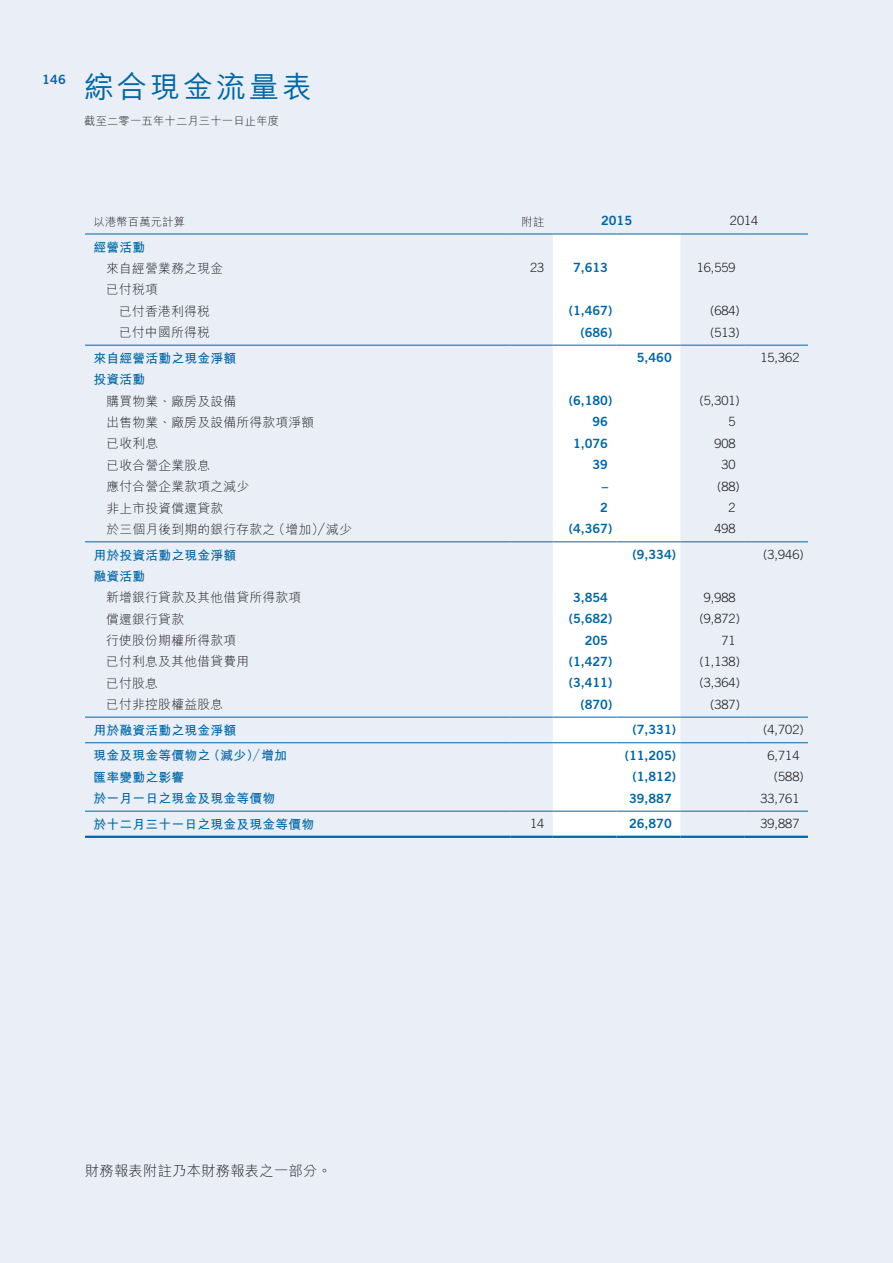
<style>
.page{position:relative;width:893px;height:1263px;background:#e9eef7}
.page>*{position:absolute;margin:0;border:0;box-sizing:border-box;transform-origin:0 0}
.t1{font:500 30px "M Hei HK";letter-spacing:.1em;color:#0066a5}
.t2{font:300 14.25px "M Hei HK";letter-spacing:.02em;color:#231f20}
.t3{font:300 12.75px/21.5px "M Hei HK";letter-spacing:.02em;color:#231f20}
.t4{font:12.75px "Trade Gothic LT Std Bd 2";color:#0066a5}
.t5{font:300 12.75px "Trade Gothic LT Std";color:#231f20}
.t6{font:700 12.75px "M Hei HK";letter-spacing:.02em;color:#0066a5}
.t7{font:300 11.25px "M Hei HK";letter-spacing:.02em;color:#231f20}
</style>
<div class="page">
<div style="left:553px;top:235px;width:127px;height:601px;background:#fff"></div>
<hr style="left:85px;top:234px;width:425px;height:1px;background:#0066a5">
<hr style="left:510px;top:234px;width:43px;height:1px;background:#0066a5">
<hr style="left:553px;top:234px;width:64px;height:1px;background:#0066a5">
<hr style="left:617px;top:234px;width:63px;height:1px;background:#0066a5">
<hr style="left:680px;top:234px;width:64px;height:1px;background:#0066a5">
<hr style="left:744px;top:234px;width:64px;height:1px;background:#0066a5">
<hr style="left:85px;top:345px;width:425px;height:1px;background:#0066a5">
<hr style="left:510px;top:345px;width:43px;height:1px;background:#0066a5">
<hr style="left:553px;top:345px;width:64px;height:1px;background:#0066a5">
<hr style="left:617px;top:345px;width:63px;height:1px;background:#0066a5">
<hr style="left:680px;top:345px;width:64px;height:1px;background:#0066a5">
<hr style="left:744px;top:345px;width:64px;height:1px;background:#0066a5">
<hr style="left:85px;top:541px;width:425px;height:1px;background:#0066a5">
<hr style="left:510px;top:541px;width:43px;height:1px;background:#0066a5">
<hr style="left:553px;top:541px;width:64px;height:1px;background:#0066a5">
<hr style="left:617px;top:541px;width:63px;height:1px;background:#0066a5">
<hr style="left:680px;top:541px;width:64px;height:1px;background:#0066a5">
<hr style="left:744px;top:541px;width:64px;height:1px;background:#0066a5">
<hr style="left:85px;top:717px;width:425px;height:1px;background:#0066a5">
<hr style="left:510px;top:717px;width:43px;height:1px;background:#0066a5">
<hr style="left:553px;top:717px;width:64px;height:1px;background:#0066a5">
<hr style="left:617px;top:717px;width:63px;height:1px;background:#0066a5">
<hr style="left:680px;top:717px;width:64px;height:1px;background:#0066a5">
<hr style="left:744px;top:717px;width:64px;height:1px;background:#0066a5">
<hr style="left:85px;top:742px;width:425px;height:1px;background:#0066a5">
<hr style="left:510px;top:742px;width:43px;height:1px;background:#0066a5">
<hr style="left:553px;top:742px;width:64px;height:1px;background:#0066a5">
<hr style="left:617px;top:742px;width:63px;height:1px;background:#0066a5">
<hr style="left:680px;top:742px;width:64px;height:1px;background:#0066a5">
<hr style="left:744px;top:742px;width:64px;height:1px;background:#0066a5">
<hr style="left:85px;top:811px;width:425px;height:1px;background:#0066a5">
<hr style="left:510px;top:811px;width:43px;height:1px;background:#0066a5">
<hr style="left:553px;top:811px;width:64px;height:1px;background:#0066a5">
<hr style="left:617px;top:811px;width:63px;height:1px;background:#0066a5">
<hr style="left:680px;top:811px;width:64px;height:1px;background:#0066a5">
<hr style="left:744px;top:811px;width:64px;height:1px;background:#0066a5">
<hr style="left:85px;top:836px;width:425px;height:2px;background:#0066a5">
<hr style="left:510px;top:836px;width:43px;height:2px;background:#0066a5">
<hr style="left:553px;top:836px;width:64px;height:2px;background:#0066a5">
<hr style="left:617px;top:836px;width:63px;height:2px;background:#0066a5">
<hr style="left:680px;top:836px;width:64px;height:2px;background:#0066a5">
<hr style="left:744px;top:836px;width:64px;height:2px;background:#0066a5">
<p class="t4" style="left:42px;top:72px;width:25px">146</p>
<h1 class="t1" style="left:84px;top:65px;width:230px">綜合現金流量表</h1>
<p class="t7" style="left:84px;top:115px;width:196px">截至二零一五年十二月三十一日止年度</p>
<p class="t7" style="left:94px;top:216px;width:93px">以港幣百萬元計算</p>
<p class="t7" style="left:522px;top:216px;width:24px">附註</p>
<p class="t4" style="left:601px;top:213px;width:33px">2015</p>
<p class="t5" style="left:730px;top:213px;width:30px">2014</p>
<p class="t6" style="left:94px;top:238px;width:53px">經營活動</p>
<p class="t3" style="left:106px;top:257px;width:118px">來自經營業務之現金</p>
<p class="t5" style="left:530px;top:260px;width:16px">23</p>
<p class="t4" style="left:573px;top:260px;width:37px">7,613</p>
<p class="t5" style="left:697px;top:260px;width:40px">16,559</p>
<p class="t3" style="left:119px;top:279px;width:92px;text-indent:-13px">已付稅項<br>已付香港利得稅</p>
<p class="t4" style="left:569px;top:303px;width:45px">(1,467)</p>
<p class="t5" style="left:710px;top:303px;width:31px">(684)</p>
<p class="t3" style="left:119px;top:322px;width:92px">已付中國所得稅</p>
<p class="t4" style="left:580px;top:324px;width:33px">(686)</p>
<p class="t5" style="left:710px;top:324px;width:31px">(513)</p>
<p class="t6" style="left:94px;top:349px;width:144px">來自經營活動之現金淨額</p>
<p class="t4" style="left:637px;top:350px;width:37px">5,460</p>
<p class="t5" style="left:760px;top:350px;width:40px">15,362</p>
<p class="t6" style="left:94px;top:370px;width:53px">投資活動</p>
<p class="t3" style="left:107px;top:390px;width:131px">購買物業、廠房及設備</p>
<p class="t4" style="left:569px;top:393px;width:45px">(6,180)</p>
<p class="t5" style="left:699px;top:393px;width:42px">(5,301)</p>
<p class="t3" style="left:107px;top:411px;width:209px">出售物業、廠房及設備所得款項淨額</p>
<p class="t4" style="left:592px;top:414px;width:17px">96</p>
<p class="t5" style="left:729px;top:414px;width:9px">5</p>
<p class="t3" style="left:107px;top:433px;width:53px">已收利息</p>
<p class="t4" style="left:573px;top:435px;width:37px">1,076</p>
<p class="t5" style="left:714px;top:436px;width:23px">908</p>
<p class="t3" style="left:107px;top:454px;width:105px">已收合營企業股息</p>
<p class="t4" style="left:592px;top:457px;width:17px">39</p>
<p class="t5" style="left:721px;top:457px;width:16px">30</p>
<p class="t3" style="left:107px;top:475px;width:144px">應付合營企業款項之減少</p>
<p class="t4" style="left:602px;top:478px;width:8px">–</p>
<p class="t5" style="left:717px;top:478px;width:24px">(88)</p>
<p class="t3" style="left:107px;top:497px;width:118px">非上市投資償還貸款</p>
<p class="t4" style="left:600px;top:499px;width:9px">2</p>
<p class="t5" style="left:729px;top:500px;width:9px">2</p>
<p class="t3" style="left:107px;top:518px;width:247px">於三個月後到期的銀行存款之（增加）／減少</p>
<p class="t4" style="left:569px;top:521px;width:45px">(4,367)</p>
<p class="t5" style="left:714px;top:521px;width:23px">498</p>
<p class="t6" style="left:94px;top:545px;width:144px">用於投資活動之現金淨額</p>
<p class="t4" style="left:633px;top:546px;width:45px">(9,334)</p>
<p class="t5" style="left:763px;top:547px;width:42px">(3,946)</p>
<p class="t6" style="left:94px;top:567px;width:53px">融資活動</p>
<p class="t3" style="left:106px;top:587px;width:196px">新增銀行貸款及其他借貸所得款項</p>
<p class="t4" style="left:573px;top:589px;width:37px">3,854</p>
<p class="t5" style="left:704px;top:590px;width:33px">9,988</p>
<p class="t3" style="left:106px;top:608px;width:79px">償還銀行貸款</p>
<p class="t4" style="left:569px;top:611px;width:45px">(5,682)</p>
<p class="t5" style="left:699px;top:611px;width:42px">(9,872)</p>
<p class="t3" style="left:106px;top:629px;width:131px">行使股份期權所得款項</p>
<p class="t4" style="left:585px;top:632px;width:25px">205</p>
<p class="t5" style="left:721px;top:632px;width:16px">71</p>
<p class="t3" style="left:106px;top:651px;width:144px">已付利息及其他借貸費用</p>
<p class="t4" style="left:569px;top:653px;width:45px">(1,427)</p>
<p class="t5" style="left:699px;top:654px;width:42px">(1,138)</p>
<p class="t3" style="left:106px;top:672px;width:53px">已付股息</p>
<p class="t4" style="left:569px;top:675px;width:45px">(3,411)</p>
<p class="t5" style="left:699px;top:675px;width:42px">(3,364)</p>
<p class="t3" style="left:106px;top:694px;width:118px">已付非控股權益股息</p>
<p class="t4" style="left:580px;top:696px;width:33px">(870)</p>
<p class="t5" style="left:710px;top:696px;width:31px">(387)</p>
<p class="t6" style="left:94px;top:721px;width:144px">用於融資活動之現金淨額</p>
<p class="t4" style="left:633px;top:722px;width:45px">(7,331)</p>
<p class="t5" style="left:763px;top:722px;width:42px">(4,702)</p>
<p class="t6" style="left:94px;top:746px;width:195px">現金及現金等價物之（減少）／增加</p>
<p class="t4" style="left:625px;top:747px;width:53px">(11,205)</p>
<p class="t5" style="left:767px;top:748px;width:33px">6,714</p>
<p class="t6" style="left:94px;top:768px;width:92px">匯率變動之影響</p>
<p class="t4" style="left:633px;top:769px;width:45px">(1,812)</p>
<p class="t5" style="left:774px;top:769px;width:31px">(588)</p>
<p class="t6" style="left:94px;top:789px;width:183px">於一月一日之現金及現金等價物</p>
<p class="t4" style="left:629px;top:790px;width:44px">39,887</p>
<p class="t5" style="left:760px;top:790px;width:40px">33,761</p>
<p class="t6" style="left:94px;top:815px;width:222px">於十二月三十一日之現金及現金等價物</p>
<p class="t5" style="left:530px;top:816px;width:16px">14</p>
<p class="t4" style="left:629px;top:816px;width:44px">26,870</p>
<p class="t5" style="left:760px;top:816px;width:40px">39,887</p>
<p class="t2" style="left:85px;top:1163px;width:248px">財務報表附註乃本財務報表之一部分。</p>
</div>
